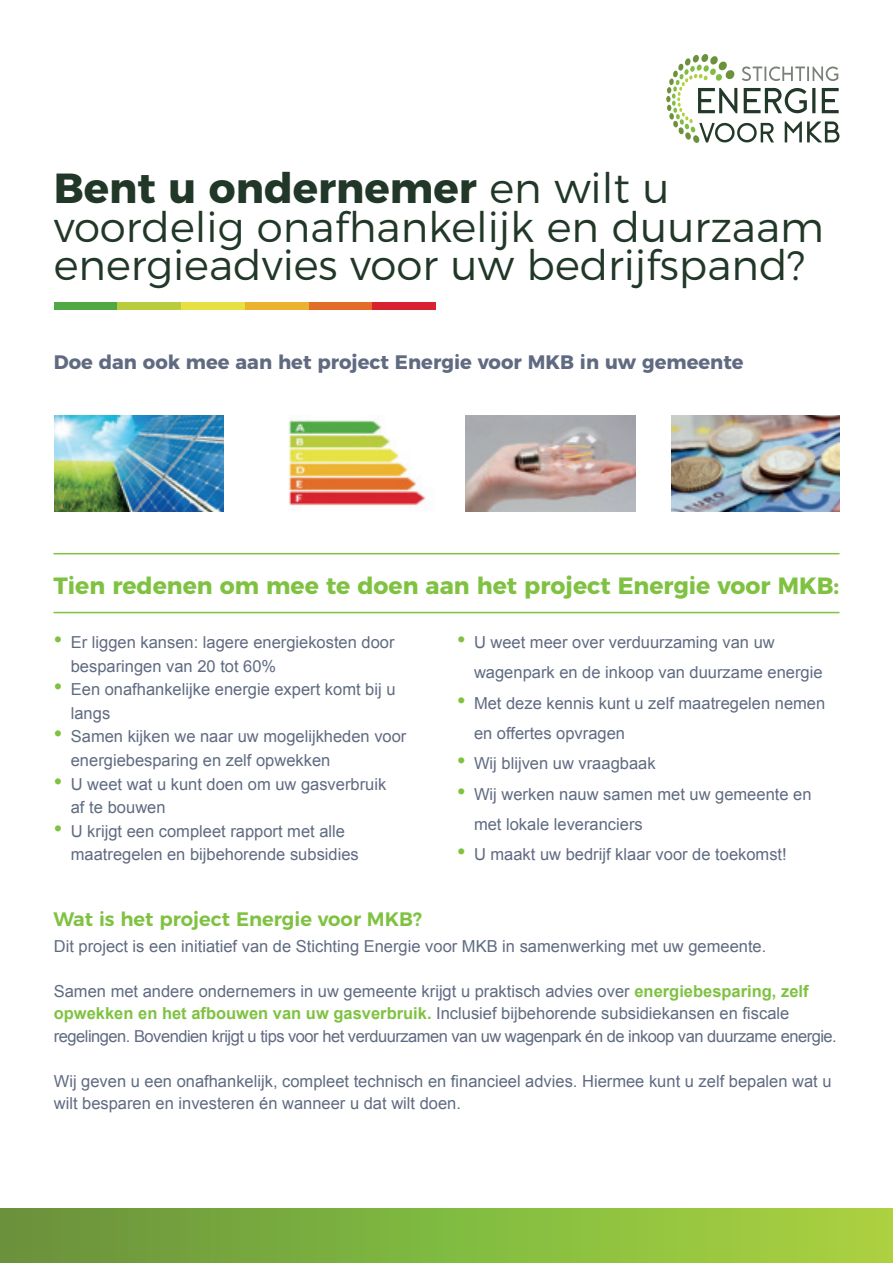
<style>
.page{position:relative;width:893px;height:1263px;background:#fff}
.page>*{position:absolute;margin:0;border:0;box-sizing:border-box;transform-origin:0 0}
.t1{font:300 42px/38.4px "Montserrat";color:#213728}
.t2{font:700 23.55px "Montserrat";color:#7fc241}
.t3{font:700 19.5px "Montserrat";color:#606b81}
.t4{font:600 19.5px "Montserrat";color:#7fc241}
.t5{font:16.5px/23.5px "Arial";color:#606b81}
.s1{font-weight:700}
.s2{font-size:24px;color:#7fc241}
.s3{font-weight:700;color:#7fc241}
</style>
<div class="page">
<div style="left:54px;top:302px;width:64px;height:8px;background:#51a946"></div>
<div style="left:181px;top:302px;width:64px;height:8px;background:#e6e043"></div>
<div style="left:309px;top:302px;width:63px;height:8px;background:#e26c28"></div>
<div style="left:118px;top:302px;width:63px;height:8px;background:#b8cc3d"></div>
<div style="left:245px;top:302px;width:64px;height:8px;background:#ebb230"></div>
<div style="left:372px;top:302px;width:64px;height:8px;background:#d82230"></div>
<hr style="left:53px;top:553px;width:786px;height:1px;background:#7fc241">
<hr style="left:53px;top:612px;width:786px;height:1px;background:#7fc241">
<div style="left:0;top:1209px;width:893px;height:54px;background:linear-gradient(to right,#65953d,#a7d642)"></div>
<img style="left:54px;top:416px;width:170px;height:96px">
<img style="left:289px;top:416px;width:137px;height:93px">
<img style="left:466px;top:416px;width:169px;height:96px">
<img style="left:671px;top:416px;width:168px;height:96px">
<svg style="left:666px;top:54px;width:173px;height:88px"></svg>
<h1 class="t1" style="left:54px;top:165px;width:772px"><span class="s1">Bent u ondernemer</span> en wilt u voordelig onafhankelijk en duurzaam energieadvies voor uw bedrijfspand?</h1>
<p class="t3" style="left:54px;top:346px;width:691px">Doe dan ook mee aan het project Energie voor MKB in uw gemeente</p>
<h2 class="t2" style="left:53px;top:566px;width:787px">Tien redenen om mee te doen aan het project Energie voor MKB:</h2>
<p class="t5" style="left:71px;top:631px;width:325px;text-indent:-17px"><span class="s2">•</span> Er liggen kansen: lagere energiekosten door besparingen van 20 tot 60%</p>
<p class="t5" style="left:71px;top:678px;width:326px;text-indent:-17px"><span class="s2">•</span> Een onafhankelijke energie expert komt bij u langs</p>
<p class="t5" style="left:71px;top:725px;width:337px;text-indent:-17px"><span class="s2">•</span> Samen kijken we naar uw mogelijkheden voor energiebesparing en zelf opwekken</p>
<p class="t5" style="left:71px;top:772px;width:317px;text-indent:-17px"><span class="s2">•</span> U weet wat u kunt doen om uw gasverbruik af te bouwen</p>
<p class="t5" style="left:71px;top:819px;width:290px;text-indent:-17px"><span class="s2">•</span> U krijgt een compleet rapport met alle maatregelen en bijbehorende subsidies</p>
<p class="t4" style="left:53px;top:903px;width:370px">Wat is het project Energie voor MKB?</p>
<p class="t5" style="left:474px;top:627px;width:350px;line-height:30.3px;text-indent:-17px"><span class="s2">•</span> U weet meer over verduurzaming van uw wagenpark en de inkoop van duurzame energie</p>
<p class="t5" style="left:474px;top:688px;width:353px;line-height:30.3px;text-indent:-17px"><span class="s2">•</span> Met deze kennis kunt u zelf maatregelen nemen en offertes opvragen</p>
<p class="t5" style="left:457px;top:752px;width:200px"><span class="s2">•</span> Wij blijven uw vraagbaak</p>
<p class="t5" style="left:474px;top:779px;width:339px;line-height:30.3px;text-indent:-17px"><span class="s2">•</span> Wij werken nauw samen met uw gemeente en met lokale leveranciers</p>
<p class="t5" style="left:457px;top:843px;width:331px"><span class="s2">•</span> U maakt uw bedrijf klaar voor de toekomst!</p>
<p class="t5" style="left:54px;top:934px;width:714px">Dit project is een initiatief van de Stichting Energie voor MKB in samenwerking met uw gemeente.</p>
<p class="t5" style="left:54px;top:980px;width:784px;line-height:22.5px">Samen met andere ondernemers in uw gemeente krijgt u praktisch advies over <span class="s3">energiebesparing, zelf opwekken en het afbouwen van uw gasverbruik.</span> Inclusief bijbehorende subsidiekansen en fiscale regelingen. Bovendien krijgt u tips voor het verduurzamen van uw wagenpark én de inkoop van duurzame energie.</p>
<p class="t5" style="left:54px;top:1070px;width:779px;line-height:22.5px">Wij geven u een onafhankelijk, compleet technisch en financieel advies. Hiermee kunt u zelf bepalen wat u wilt besparen en investeren én wanneer u dat wilt doen.</p>
</div>
